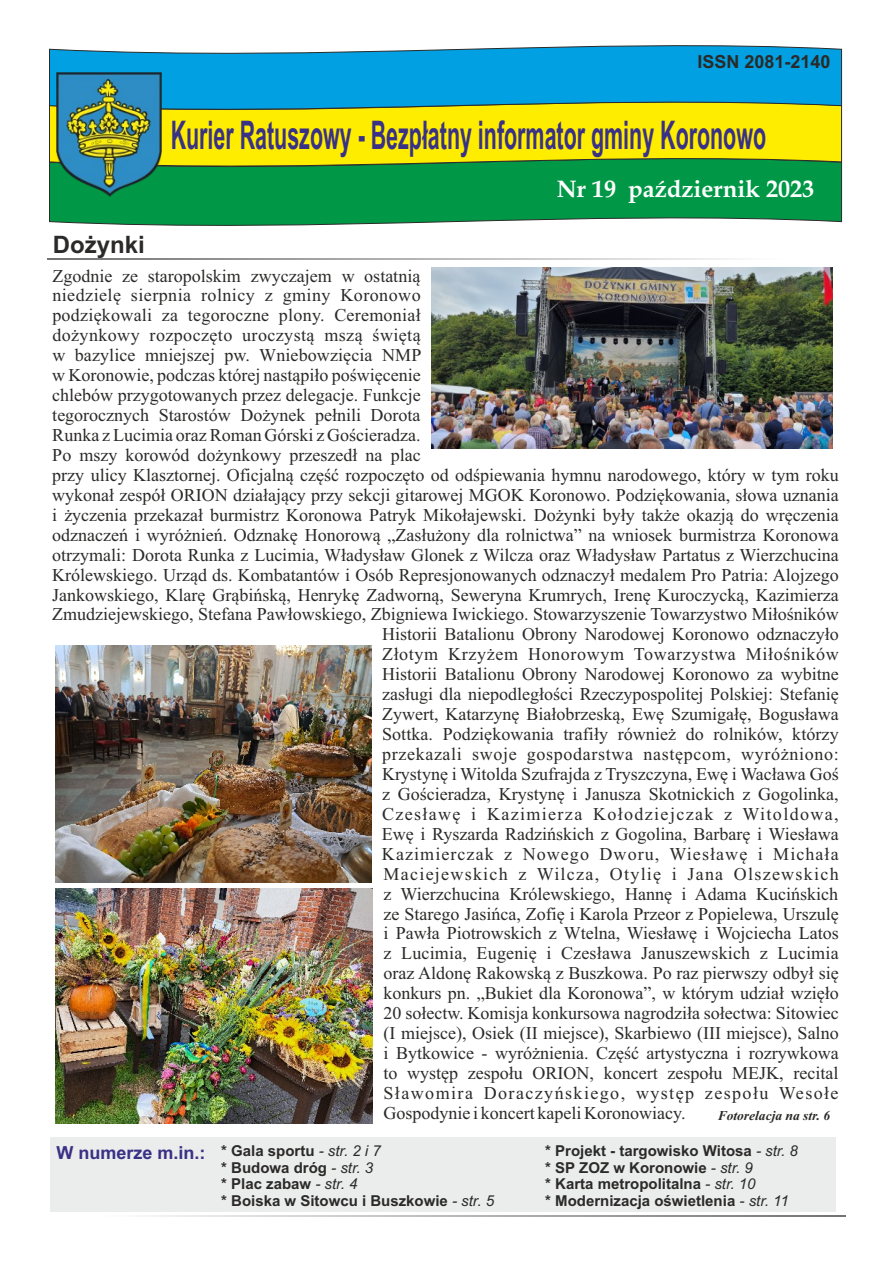
<style>
.page{position:relative;width:893px;height:1263px;background:#fff}
.page>*{position:absolute;margin:0;border:0;box-sizing:border-box;transform-origin:0 0}
.t1{font:700 39.45px "Arial";color:#393185;scale:.54 1}
.t2{font:700 24px "Book Antiqua";color:#fefefe}
.t3{font:700 24px "Arial";color:#2b2a29}
.t4{font:18px "Times New Roman";color:#2b2a29}
.t5{font:18px "Times New Roman";letter-spacing:.035em;color:#2b2a29}
.t6{font:18px "Times New Roman";letter-spacing:.025em;color:#2b2a29}
.t7{font:18px "Times New Roman";letter-spacing:.075em;color:#2b2a29}
.t8{font:18px "Times New Roman";letter-spacing:.07em;color:#2b2a29}
.t9{font:18px "Times New Roman";letter-spacing:.08em;color:#2b2a29}
.t10{font:18px "Times New Roman";letter-spacing:.06em;color:#2b2a29}
.t11{font:700 18px "Arial";color:#393185}
.t12{font:700 18px "Arial";color:#2b2a29}
.t13{font:700 15px "Arial";color:#2b2a29}
.t14{font:italic 700 13.5px "Times New Roman";color:#2b2a29}
.s1{font-weight:400;font-style:italic}
</style>
<div class="page">
<div style="left:50px;top:1137px;width:786px;height:74px;background:#ebecec"></div>
<svg style="left:49px;top:176px;width:793px;height:50px;background:#159d54"></svg>
<svg style="left:49px;top:118px;width:793px;height:58px;background:#bfd410"></svg>
<svg style="left:49px;top:45px;width:793px;height:73px;background:#38acba"></svg>
<img style="left:56px;top:72px;width:106px;height:124px">
<hr style="left:42px;top:1215px;width:804px;height:2px;background:#727271">
<hr style="left:47px;top:258px;width:791px;height:1px;background:#727271">
<img style="left:431px;top:267px;width:402px;height:181px">
<img style="left:56px;top:888px;width:317px;height:236px">
<img style="left:56px;top:645px;width:315px;height:237px">
<p class="t12" style="left:697px;top:55px;width:135px">ISSN 2081-2140</p>
<h2 class="t3" style="left:53px;top:236px;width:94px">Dożynki</h2>
<h1 class="t1" style="left:171px;top:121px;width:1104px">Kurier Ratuszowy - Bezpłatny informator gminy Koronowo</h1>
<h2 class="t2" style="left:557px;top:179px;width:259px">Nr 19 październik 2023</h2>
<p class="t4" style="left:52px;top:269px;width:369px">Zgodnie ze staropolskim zwyczajem w ostatnią</p>
<p class="t6" style="left:52px;top:289px;width:370px">niedzielę sierpnia rolnicy z gminy Koronowo</p>
<p class="t4" style="left:52px;top:309px;width:370px">podziękowali za tegoroczne plony. Ceremoniał</p>
<p class="t6" style="left:52px;top:329px;width:370px">dożynkowy rozpoczęto uroczystą mszą świętą</p>
<p class="t4" style="left:52px;top:349px;width:370px">w bazylice mniejszej pw. Wniebowzięcia NMP</p>
<p class="t4" style="left:52px;top:369px;width:370px">w Koronowie, podczas której nastąpiło poświęcenie</p>
<p class="t4" style="left:52px;top:389px;width:370px">chlebów przygotowanych przez delegacje. Funkcje</p>
<p class="t4" style="left:52px;top:409px;width:370px">tegorocznych Starostów Dożynek pełnili Dorota</p>
<p class="t4" style="left:52px;top:428px;width:370px">Runka z Lucimia oraz Roman Górski z Gościeradza.</p>
<p class="t4" style="left:52px;top:448px;width:370px">Po mszy korowód dożynkowy przeszedł na plac</p>
<p class="t4" style="left:52px;top:468px;width:788px">przy ulicy Klasztornej. Oficjalną część rozpoczęto od odśpiewania hymnu narodowego, który w tym roku</p>
<p class="t4" style="left:52px;top:488px;width:788px">wykonał zespół ORION działający przy sekcji gitarowej MGOK Koronowo. Podziękowania, słowa uznania</p>
<p class="t4" style="left:52px;top:508px;width:788px">i życzenia przekazał burmistrz Koronowa Patryk Mikołajewski. Dożynki były także okazją do wręczenia</p>
<p class="t4" style="left:52px;top:528px;width:788px">odznaczeń i wyróżnień. Odznakę Honorową „Zasłużony dla rolnictwa” na wniosek burmistrza Koronowa</p>
<p class="t4" style="left:52px;top:548px;width:788px">otrzymali: Dorota Runka z Lucimia, Władysław Glonek z Wilcza oraz Władysław Partatus z Wierzchucina</p>
<p class="t4" style="left:52px;top:568px;width:788px">Królewskiego. Urząd ds. Kombatantów i Osób Represjonowanych odznaczył medalem Pro Patria: Alojzego</p>
<p class="t4" style="left:52px;top:588px;width:788px">Jankowskiego, Klarę Grąbińską, Henrykę Zadworną, Seweryna Krumrych, Irenę Kuroczycką, Kazimierza</p>
<p class="t4" style="left:52px;top:608px;width:788px">Zmudziejewskiego, Stefana Pawłowskiego, Zbigniewa Iwickiego. Stowarzyszenie Towarzystwo Miłośników</p>
<p class="t4" style="left:382px;top:628px;width:458px">Historii Batalionu Obrony Narodowej Koronowo odznaczyło</p>
<p class="t5" style="left:382px;top:648px;width:458px">Złotym Krzyżem Honorowym Towarzystwa Miłośników</p>
<p class="t4" style="left:382px;top:668px;width:458px">Historii Batalionu Obrony Narodowej Koronowo za wybitne</p>
<p class="t4" style="left:382px;top:688px;width:458px">zasługi dla niepodległości Rzeczypospolitej Polskiej: Stefanię</p>
<p class="t4" style="left:382px;top:708px;width:458px">Zywert, Katarzynę Białobrzeską, Ewę Szumigałę, Bogusława</p>
<p class="t4" style="left:382px;top:728px;width:458px">Sottka. Podziękowania trafiły również do rolników, którzy</p>
<p class="t5" style="left:382px;top:747px;width:458px">przekazali swoje gospodarstwa następcom, wyróżniono:</p>
<p class="t4" style="left:382px;top:767px;width:458px">Krystynę i Witolda Szufrajda z Tryszczyna, Ewę i Wacława Goś</p>
<p class="t4" style="left:382px;top:787px;width:458px">z Gościeradza, Krystynę i Janusza Skotnickich z Gogolinka,</p>
<p class="t7" style="left:382px;top:807px;width:458px">Czesławę i Kazimierza Kołodziejczak z Witoldowa,</p>
<p class="t4" style="left:382px;top:827px;width:458px">Ewę i Ryszarda Radzińskich z Gogolina, Barbarę i Wiesława</p>
<p class="t10" style="left:382px;top:847px;width:458px">Kazimierczak z Nowego Dworu, Wiesławę i Michała</p>
<p class="t8" style="left:384px;top:867px;width:457px">Maciejewskich z Wilcza, Otylię i Jana Olszewskich</p>
<p class="t4" style="left:384px;top:887px;width:456px">z Wierzchucina Królewskiego, Hannę i Adama Kucińskich</p>
<p class="t4" style="left:384px;top:907px;width:457px">ze Starego Jasińca, Zofię i Karola Przeor z Popielewa, Urszulę</p>
<p class="t4" style="left:384px;top:927px;width:457px">i Pawła Piotrowskich z Wtelna, Wiesławę i Wojciecha Latos</p>
<p class="t4" style="left:384px;top:947px;width:457px">z Lucimia, Eugenię i Czesława Januszewskich z Lucimia</p>
<p class="t4" style="left:384px;top:967px;width:457px">oraz Aldonę Rakowską z Buszkowa. Po raz pierwszy odbył się</p>
<p class="t4" style="left:384px;top:987px;width:457px">konkurs pn. „Bukiet dla Koronowa”, w którym udział wzięło</p>
<p class="t4" style="left:384px;top:1007px;width:457px">20 sołectw. Komisja konkursowa nagrodziła sołectwa: Sitowiec</p>
<p class="t4" style="left:384px;top:1027px;width:457px">(I miejsce), Osiek (II miejsce), Skarbiewo (III miejsce), Salno</p>
<p class="t4" style="left:384px;top:1046px;width:457px">i Bytkowice - wyróżnienia. Część artystyczna i rozrywkowa</p>
<p class="t4" style="left:384px;top:1066px;width:456px">to występ zespołu ORION, koncert zespołu MEJK, recital</p>
<p class="t9" style="left:384px;top:1086px;width:457px">Sławomira Doraczyńskiego, występ zespołu Wesołe</p>
<p class="t4" style="left:384px;top:1106px;width:304px">Gospodynie i koncert kapeli Koronowiacy.</p>
<p class="t11" style="left:56px;top:1146px;width:326px">W numerze m.in.: <sup>*</sup> <sup>Gala</sup> <sup>sportu</sup> <sup>-</sup> <sup>str.</sup> <sup>2</sup> <sup>i</sup> <sup>7</sup></p>
<p class="t13" style="left:545px;top:1145px;width:254px">* Projekt - targowisko Witosa <span class="s1">- str. 8</span></p>
<p class="t13" style="left:221px;top:1162px;width:153px">* Budowa dróg <span class="s1">- str. 3</span></p>
<p class="t13" style="left:545px;top:1162px;width:209px">* SP ZOZ w Koronowie <span class="s1">- str. 9</span></p>
<p class="t13" style="left:221px;top:1178px;width:138px">* Plac zabaw <span class="s1">- str. 4</span></p>
<p class="t13" style="left:545px;top:1178px;width:212px">* Karta metropolitalna <span class="s1">- str. 10</span></p>
<p class="t13" style="left:221px;top:1195px;width:274px">* Boiska w Sitowcu i Buszkowie <span class="s1">- str. 5</span></p>
<p class="t13" style="left:545px;top:1195px;width:245px">* Modernizacja oświetlenia <span class="s1">- str. 11</span></p>
<p class="t14" style="left:718px;top:1110px;width:114px">Fotorelacja na str. 6</p>
</div>
